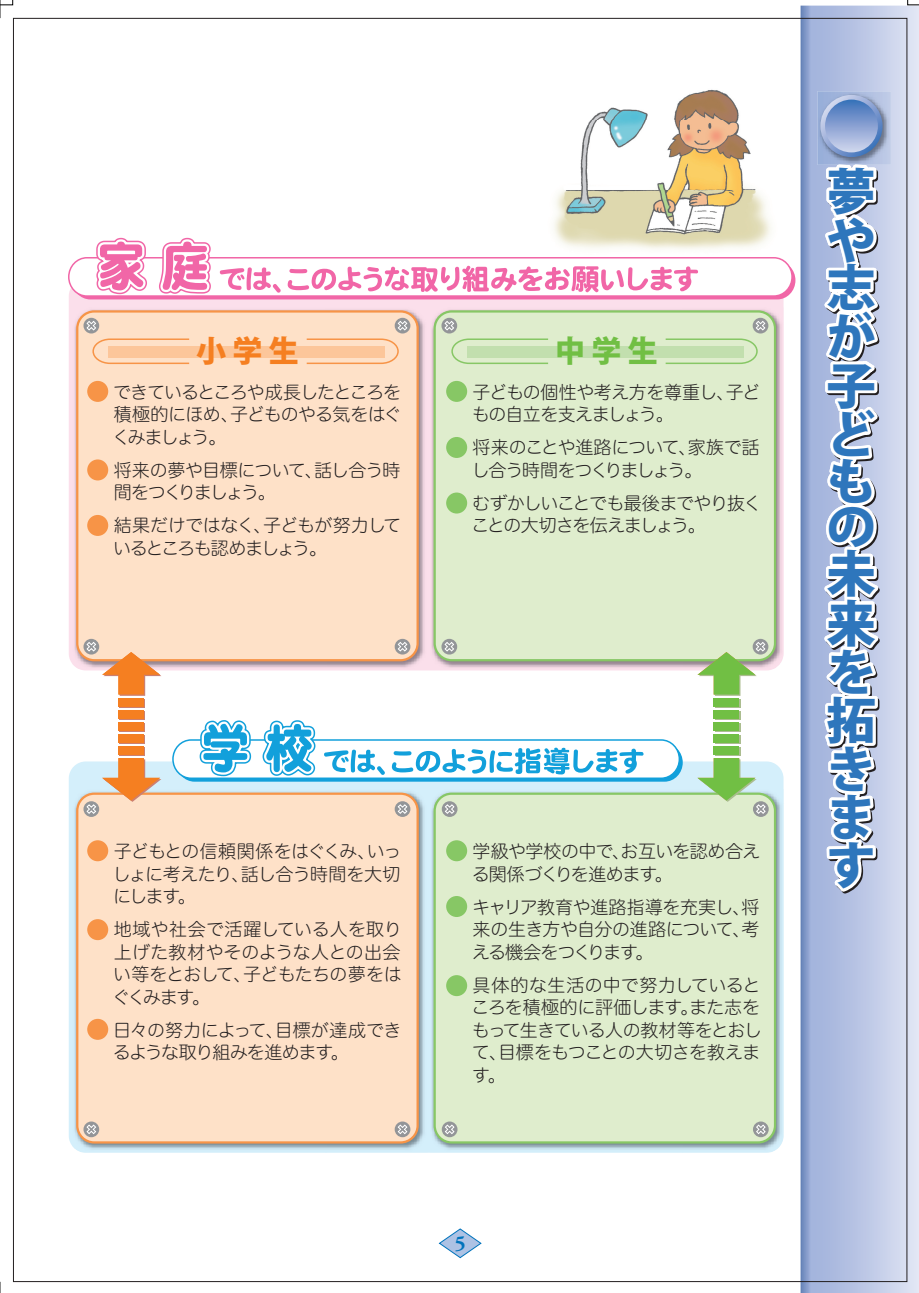
<style>
.page{position:relative;width:919px;height:1293px;background:#fff}
.page>*{position:absolute;margin:0;border:0;box-sizing:border-box;transform-origin:0 0}
.t1{font:800 49.5px/48.2px "Koz Go Pro";color:#2e76bc;text-align:justify}
.t2{font:800 30px "Koz Go Pro";color:#f57f21}
.t3{font:800 30px "Koz Go Pro";color:#71bf44}
.t4{font:700 21px "Adobe Garamond Pro";color:#0073bc}
.t5{font:18px/22.5px "Hira Maru Std W2";letter-spacing:-.045em;color:#231f20}
.t6{font:18px/22.5px "Hira Maru Std W2";letter-spacing:-.065em;color:#231f20}
</style>
<div class="page">
<svg style="left:800px;top:6px;width:118px;height:1287px;background:#b8c4e1"></svg>
<svg style="left:0;top:1281px;width:1px;height:12px"></svg>
<svg style="left:0;top:0;width:13px;height:18px"></svg>
<svg style="left:907px;top:0;width:11px;height:5px"></svg>
<svg style="left:438px;top:1228px;width:43px;height:30px"></svg>
<div style="left:69px;top:761px;width:714px;height:391px;background:#d4effb;border-radius:17px"></div>
<img style="left:73px;top:792px;width:351px;height:360px">
<div style="left:77px;top:793px;width:340px;height:349px;background:#fee1c8;border-radius:17px"></div>
<div style="left:76px;top:792px;width:343px;height:351px;border:2px solid #f79447;border-radius:17px"></div>
<img style="left:783px;top:789px;width:1px;height:350px">
<img style="left:432px;top:792px;width:351px;height:360px">
<div style="left:434px;top:793px;width:341px;height:349px;background:#dfedcd;border-radius:17px"></div>
<div style="left:433px;top:792px;width:343px;height:351px;border:2px solid #87c765;border-radius:17px"></div>
<div style="left:69px;top:279px;width:714px;height:391px;background:#fbdfeb;border-radius:17px"></div>
<img style="left:74px;top:309px;width:350px;height:360px">
<div style="left:77px;top:311px;width:340px;height:349px;background:#fee1c8;border-radius:17px"></div>
<div style="left:76px;top:310px;width:343px;height:351px;border:2px solid #f79447;border-radius:17px"></div>
<div style="left:83px;top:318px;width:16px;height:15px;background:#939598;border-radius:50%"></div>
<svg style="left:86px;top:321px;width:10px;height:9px"></svg>
<div style="left:83px;top:639px;width:16px;height:15px;background:#939598;border-radius:50%"></div>
<svg style="left:86px;top:642px;width:10px;height:9px"></svg>
<svg style="left:394px;top:639px;width:16px;height:15px"></svg>
<svg style="left:397px;top:642px;width:10px;height:9px"></svg>
<img style="left:783px;top:307px;width:1px;height:349px">
<img style="left:431px;top:309px;width:352px;height:360px">
<div style="left:434px;top:311px;width:341px;height:349px;background:#dfedcd;border-radius:17px"></div>
<div style="left:433px;top:310px;width:343px;height:351px;border:2px solid #87c765;border-radius:17px"></div>
<div style="left:441px;top:318px;width:16px;height:15px;background:#939598;border-radius:50%"></div>
<svg style="left:444px;top:321px;width:10px;height:9px"></svg>
<svg style="left:752px;top:318px;width:16px;height:15px"></svg>
<svg style="left:755px;top:321px;width:10px;height:9px"></svg>
<div style="left:441px;top:639px;width:16px;height:15px;background:#939598;border-radius:50%"></div>
<svg style="left:444px;top:642px;width:10px;height:9px"></svg>
<div style="left:752px;top:639px;width:16px;height:15px;background:#939598;border-radius:50%"></div>
<svg style="left:394px;top:318px;width:16px;height:15px"></svg>
<svg style="left:397px;top:321px;width:10px;height:9px"></svg>
<img style="left:554px;top:89px;width:225px;height:169px">
<img style="left:817px;top:91px;width:73px;height:74px">
<svg style="left:824px;top:164px;width:54px;height:728px"></svg>
<svg style="left:820px;top:95px;width:62px;height:62px"></svg>
<div style="left:825px;top:100px;width:52px;height:52px;background:linear-gradient(to bottom,#3d70b9,#d0d3ec);border-radius:50%"></div>
<div style="left:87px;top:840px;width:21px;height:21px;background:#f79447;border-radius:50%"></div>
<div style="left:87px;top:919px;width:21px;height:21px;background:#f79447;border-radius:50%"></div>
<div style="left:87px;top:1019px;width:21px;height:21px;background:#f79447;border-radius:50%"></div>
<div style="left:446px;top:840px;width:21px;height:21px;background:#87c765;border-radius:50%"></div>
<div style="left:176px;top:743px;width:506px;height:38px;background:#12a0db;border-radius:19px"></div>
<div style="left:173px;top:740px;width:506px;height:38px;background:#fff;border-radius:19px"></div>
<div style="left:172px;top:739px;width:508px;height:40px;border:2px solid #12a0db;border-radius:19px"></div>
<svg style="left:392px;top:747px;width:251px;height:27px"></svg>
<svg style="left:196px;top:720px;width:189px;height:75px"></svg>
<svg style="left:83px;top:801px;width:16px;height:16px"></svg>
<svg style="left:86px;top:804px;width:10px;height:10px"></svg>
<svg style="left:394px;top:801px;width:16px;height:16px"></svg>
<svg style="left:397px;top:804px;width:10px;height:10px"></svg>
<svg style="left:83px;top:1121px;width:16px;height:16px"></svg>
<svg style="left:86px;top:1124px;width:10px;height:10px"></svg>
<svg style="left:394px;top:1121px;width:16px;height:16px"></svg>
<svg style="left:397px;top:1124px;width:10px;height:10px"></svg>
<div style="left:442px;top:801px;width:15px;height:16px;background:#939598;border-radius:50%"></div>
<svg style="left:445px;top:804px;width:9px;height:10px"></svg>
<div style="left:753px;top:801px;width:15px;height:16px;background:#939598;border-radius:50%"></div>
<div style="left:442px;top:1121px;width:15px;height:16px;background:#939598;border-radius:50%"></div>
<svg style="left:445px;top:1124px;width:9px;height:10px"></svg>
<div style="left:753px;top:1121px;width:15px;height:16px;background:#939598;border-radius:50%"></div>
<svg style="left:756px;top:1124px;width:9px;height:10px"></svg>
<div style="left:446px;top:896px;width:21px;height:21px;background:#87c765;border-radius:50%"></div>
<div style="left:446px;top:975px;width:21px;height:21px;background:#87c765;border-radius:50%"></div>
<div style="left:87px;top:381px;width:21px;height:21px;background:#f79447;border-radius:50%"></div>
<div style="left:87px;top:459px;width:21px;height:21px;background:#f79447;border-radius:50%"></div>
<div style="left:87px;top:515px;width:21px;height:21px;background:#f79447;border-radius:50%"></div>
<div style="left:108px;top:346px;width:277px;height:12px;background:#fcc69a"></div>
<svg style="left:92px;top:338px;width:98px;height:27px"></svg>
<svg style="left:306px;top:338px;width:93px;height:27px"></svg>
<div style="left:446px;top:381px;width:21px;height:21px;background:#87c765;border-radius:50%"></div>
<div style="left:467px;top:346px;width:276px;height:12px;background:#c2dfae"></div>
<svg style="left:451px;top:338px;width:98px;height:26px"></svg>
<svg style="left:665px;top:338px;width:93px;height:26px"></svg>
<div style="left:446px;top:437px;width:21px;height:21px;background:#87c765;border-radius:50%"></div>
<div style="left:446px;top:492px;width:21px;height:21px;background:#87c765;border-radius:50%"></div>
<div style="left:72px;top:261px;width:723px;height:38px;background:#f166a7;border-radius:19px"></div>
<div style="left:69px;top:258px;width:723px;height:38px;background:#fff;border-radius:19px"></div>
<div style="left:68px;top:257px;width:724px;height:40px;border:2px solid #f166a7;border-radius:19px"></div>
<svg style="left:288px;top:266px;width:410px;height:26px"></svg>
<svg style="left:92px;top:237px;width:188px;height:63px"></svg>
<div style="left:120px;top:711px;width:25px;height:9px;background:#f57f21"></div>
<div style="left:120px;top:699px;width:25px;height:9px;background:#f57f21"></div>
<div style="left:120px;top:723px;width:25px;height:9px;background:#f57f21"></div>
<div style="left:120px;top:747px;width:25px;height:9px;background:#f57f21"></div>
<div style="left:120px;top:735px;width:25px;height:9px;background:#f57f21"></div>
<div style="left:118px;top:710px;width:26px;height:8px;background:#f57f21"></div>
<div style="left:118px;top:698px;width:26px;height:8px;background:#f57f21"></div>
<div style="left:118px;top:722px;width:26px;height:8px;background:#f57f21"></div>
<svg style="left:102px;top:652px;width:59px;height:44px"></svg>
<div style="left:118px;top:746px;width:26px;height:8px;background:#f57f21"></div>
<div style="left:118px;top:734px;width:26px;height:8px;background:#f57f21"></div>
<svg style="left:102px;top:758px;width:59px;height:44px"></svg>
<div style="left:715px;top:711px;width:25px;height:9px;background:#71bf44"></div>
<div style="left:715px;top:699px;width:25px;height:9px;background:#71bf44"></div>
<div style="left:715px;top:723px;width:25px;height:9px;background:#71bf44"></div>
<div style="left:715px;top:747px;width:25px;height:9px;background:#71bf44"></div>
<div style="left:715px;top:735px;width:25px;height:9px;background:#71bf44"></div>
<div style="left:713px;top:710px;width:26px;height:8px;background:#71bf44"></div>
<div style="left:713px;top:698px;width:26px;height:8px;background:#71bf44"></div>
<div style="left:713px;top:722px;width:26px;height:8px;background:#71bf44"></div>
<svg style="left:697px;top:642px;width:68px;height:54px"></svg>
<div style="left:713px;top:746px;width:26px;height:8px;background:#71bf44"></div>
<div style="left:713px;top:734px;width:26px;height:8px;background:#71bf44"></div>
<svg style="left:697px;top:758px;width:68px;height:56px"></svg>
<h2 class="t2" style="left:196px;top:331px;width:104px">小 学 生</h2>
<p class="t5" style="left:112px;top:380px;width:291px;text-align:justify">できているところや成長したところを積極的にほめ、子どものやる気をはぐくみましょう。</p>
<p class="t5" style="left:114px;top:458px;width:288px">将来の夢や目標について、話し合う時間をつくりましょう。</p>
<p class="t5" style="left:113px;top:514px;width:289px">結果だけではなく、子どもが努力しているところも認めましょう。</p>
<h2 class="t3" style="left:555px;top:331px;width:104px">中 学 生</h2>
<p class="t5" style="left:472px;top:380px;width:290px">子どもの個性や考え方を尊重し、子どもの自立を支えましょう。</p>
<p class="t6" style="left:471px;top:436px;width:290px">将来のことや進路について、家族で話し合う時間をつくりましょう。</p>
<p class="t5" style="left:471px;top:491px;width:291px">むずかしいことでも最後までやり抜くことの大切さを伝えましょう。</p>
<p class="t5" style="left:112px;top:840px;width:291px;text-align:justify">子どもとの信頼関係をはぐくみ、いっしょに考えたり、話し合う時間を大切にします。</p>
<p class="t5" style="left:112px;top:918px;width:291px;text-align:justify">地域や社会で活躍している人を取り上げた教材やそのような人との出会い等をとおして、子どもたちの夢をはぐくみます。</p>
<p class="t5" style="left:113px;top:1018px;width:290px">日々の努力によって、目標が達成できるような取り組みを進めます。</p>
<p class="t5" style="left:472px;top:840px;width:290px">学級や学校の中で、お互いを認め合える関係づくりを進めます。</p>
<p class="t5" style="left:472px;top:895px;width:289px;text-align:justify">キャリア教育や進路指導を充実し、将来の生き方や自分の進路について、考える機会をつくります。</p>
<p class="t5" style="left:471px;top:973px;width:292px;text-align:justify">具体的な生活の中で努力しているところを積極的に評価します。また志をもって生きている人の教材等をとおして、目標をもつことの大切さを教えます。</p>
<p class="t4" style="left:454px;top:1230px;width:12px">5</p>
<h1 class="t1" style="left:826px;top:171px;width:51px">夢や志が子どもの未来を拓きます</h1>
<h1 class="t1" style="left:826px;top:171px;width:51px">夢や志が子どもの未来を拓きます</h1>
</div>
